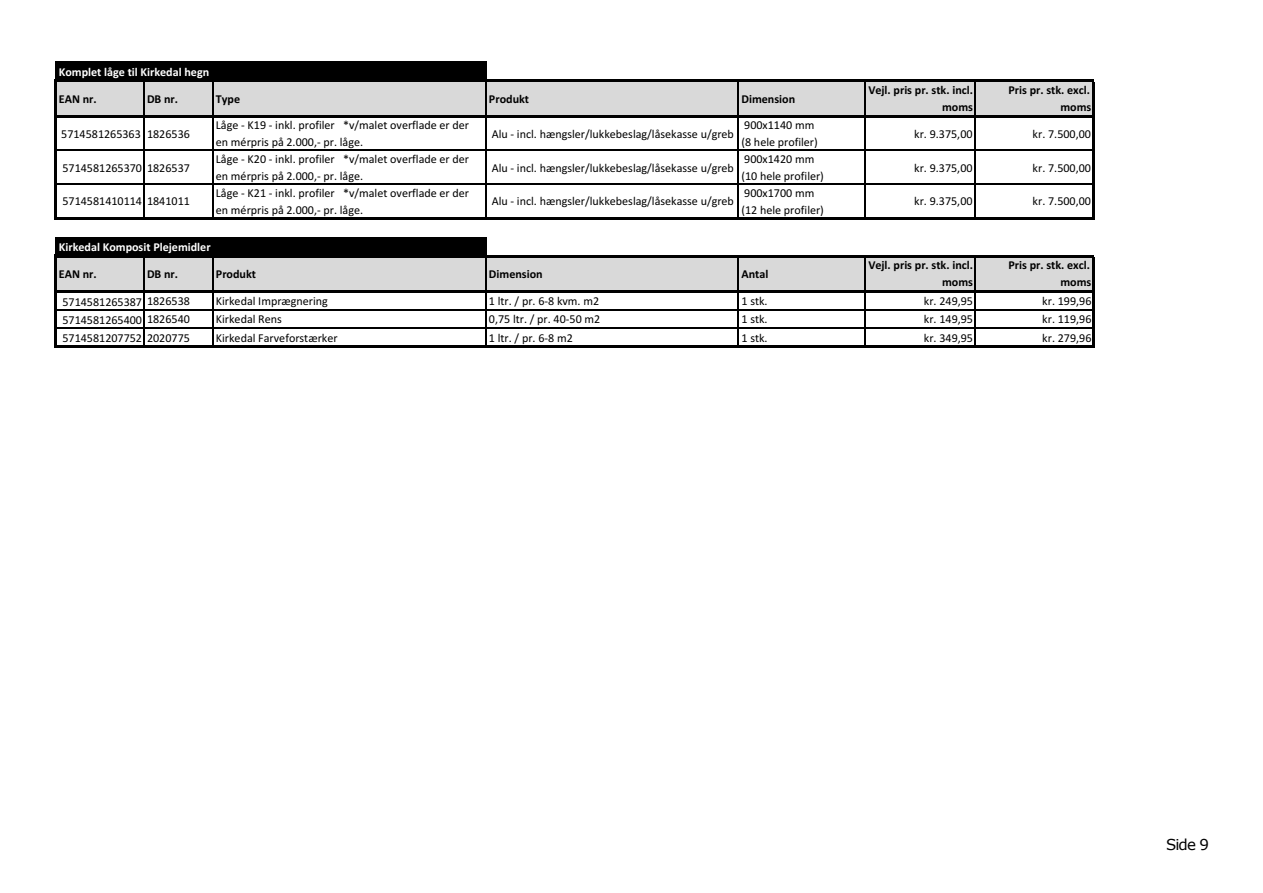
<style>
.page{position:relative;width:1263px;height:893px;background:#fff}
.page>*{position:absolute;margin:0;border:0;box-sizing:border-box;transform-origin:0 0}
.t1{font:15px "Verdana";color:#000}
.t2{font:12.15px/17px "Calibri";color:#000}
.t3{font:700 12.15px/17px "Calibri";color:#000;text-align:right}
.t4{font:700 12.15px "Calibri";color:#fff}
</style>
<div class="page">
<div style="left:55px;top:62px;width:431px;height:20px;background:#000"></div>
<div style="left:55px;top:81px;width:921px;height:36px;background:#d9d9d9"></div>
<div style="left:975px;top:81px;width:119px;height:36px;background:#d9d9d9"></div>
<div style="left:55px;top:237px;width:431px;height:20px;background:#000"></div>
<div style="left:55px;top:256px;width:921px;height:36px;background:#d9d9d9"></div>
<div style="left:975px;top:256px;width:119px;height:36px;background:#d9d9d9"></div>
<hr style="left:143px;top:82px;width:2px;height:33px;background:#000">
<hr style="left:212px;top:82px;width:1px;height:33px;background:#000">
<hr style="left:485px;top:82px;width:1px;height:33px;background:#000">
<hr style="left:738px;top:82px;width:1px;height:33px;background:#000">
<hr style="left:865px;top:82px;width:1px;height:33px;background:#000">
<hr style="left:975px;top:82px;width:1px;height:33px;background:#000">
<hr style="left:54px;top:80px;width:2px;height:140px;background:#000">
<hr style="left:143px;top:117px;width:2px;height:100px;background:#000">
<hr style="left:212px;top:117px;width:1px;height:100px;background:#000">
<hr style="left:485px;top:117px;width:1px;height:100px;background:#000">
<hr style="left:738px;top:117px;width:1px;height:100px;background:#000">
<hr style="left:865px;top:117px;width:1px;height:100px;background:#000">
<hr style="left:975px;top:117px;width:1px;height:100px;background:#000">
<hr style="left:1092px;top:82px;width:2px;height:138px;background:#000">
<hr style="left:143px;top:257px;width:2px;height:33px;background:#000">
<hr style="left:212px;top:257px;width:1px;height:33px;background:#000">
<hr style="left:485px;top:257px;width:1px;height:33px;background:#000">
<hr style="left:738px;top:257px;width:1px;height:33px;background:#000">
<hr style="left:865px;top:257px;width:1px;height:33px;background:#000">
<hr style="left:975px;top:257px;width:1px;height:33px;background:#000">
<hr style="left:54px;top:255px;width:2px;height:93px;background:#000">
<hr style="left:143px;top:292px;width:2px;height:54px;background:#000">
<hr style="left:212px;top:292px;width:1px;height:54px;background:#000">
<hr style="left:485px;top:292px;width:1px;height:54px;background:#000">
<hr style="left:738px;top:292px;width:1px;height:54px;background:#000">
<hr style="left:865px;top:292px;width:1px;height:54px;background:#000">
<hr style="left:975px;top:292px;width:1px;height:54px;background:#000">
<hr style="left:1092px;top:257px;width:2px;height:91px;background:#000">
<hr style="left:56px;top:80px;width:1038px;height:2px;background:#000">
<hr style="left:56px;top:115px;width:1038px;height:2px;background:#000">
<hr style="left:56px;top:150px;width:1036px;height:1px;background:#000">
<hr style="left:56px;top:184px;width:1036px;height:1px;background:#000">
<hr style="left:56px;top:217px;width:1038px;height:3px;background:#000">
<hr style="left:56px;top:255px;width:1038px;height:2px;background:#000">
<hr style="left:56px;top:290px;width:1038px;height:2px;background:#000">
<hr style="left:56px;top:309px;width:1036px;height:2px;background:#000">
<hr style="left:56px;top:327px;width:1036px;height:2px;background:#000">
<hr style="left:56px;top:346px;width:1038px;height:2px;background:#000">
<p class="t4" style="left:59px;top:64px;width:152px">Komplet låge til Kirkedal hegn</p>
<p class="t3" style="left:59px;top:90px;width:39px">EAN nr.</p>
<p class="t3" style="left:147px;top:90px;width:33px">DB nr.</p>
<p class="t3" style="left:216px;top:90px;width:26px">Type</p>
<p class="t3" style="left:489px;top:90px;width:42px">Produkt</p>
<p class="t3" style="left:741px;top:90px;width:55px">Dimension</p>
<p class="t3" style="left:868px;top:81px;width:106px">Vejl. pris pr. stk. incl. moms</p>
<p class="t3" style="left:1008px;top:81px;width:84px">Pris pr. stk. excl. moms</p>
<p class="t2" style="left:61px;top:125px;width:130px">5714581265363 1826536</p>
<p class="t2" style="left:216px;top:116px;width:255px">Låge - K19 - inkl. profiler *v/malet overflade er der en mérpris på 2.000,- pr. låge.</p>
<p class="t2" style="left:492px;top:125px;width:244px">Alu - incl. hængsler/lukkebeslag/låsekasse u/greb</p>
<p class="t2" style="left:741px;top:116px;width:78px">900x1140 mm (8 hele profiler)</p>
<p class="t2" style="left:914px;top:125px;width:60px">kr. 9.375,00</p>
<p class="t2" style="left:1033px;top:125px;width:60px">kr. 7.500,00</p>
<p class="t2" style="left:62px;top:159px;width:129px">5714581265370 1826537</p>
<p class="t2" style="left:216px;top:150px;width:255px">Låge - K20 - inkl. profiler *v/malet overflade er der en mérpris på 2.000,- pr. låge.</p>
<p class="t2" style="left:492px;top:159px;width:244px">Alu - incl. hængsler/lukkebeslag/låsekasse u/greb</p>
<p class="t2" style="left:741px;top:150px;width:84px">900x1420 mm (10 hele profiler)</p>
<p class="t2" style="left:914px;top:159px;width:60px">kr. 9.375,00</p>
<p class="t2" style="left:1033px;top:159px;width:60px">kr. 7.500,00</p>
<p class="t2" style="left:62px;top:193px;width:129px">5714581410114 1841011</p>
<p class="t2" style="left:216px;top:184px;width:255px">Låge - K21 - inkl. profiler *v/malet overflade er der en mérpris på 2.000,- pr. låge.</p>
<p class="t2" style="left:492px;top:193px;width:244px">Alu - incl. hængsler/lukkebeslag/låsekasse u/greb</p>
<p class="t2" style="left:741px;top:184px;width:84px">900x1700 mm (12 hele profiler)</p>
<p class="t2" style="left:914px;top:193px;width:60px">kr. 9.375,00</p>
<p class="t2" style="left:1033px;top:193px;width:60px">kr. 7.500,00</p>
<p class="t4" style="left:59px;top:239px;width:153px">Kirkedal Komposit Plejemidler</p>
<p class="t3" style="left:59px;top:265px;width:39px">EAN nr.</p>
<p class="t3" style="left:147px;top:265px;width:33px">DB nr.</p>
<p class="t3" style="left:216px;top:265px;width:42px">Produkt</p>
<p class="t3" style="left:489px;top:265px;width:55px">Dimension</p>
<p class="t3" style="left:741px;top:265px;width:28px">Antal</p>
<p class="t3" style="left:868px;top:257px;width:106px">Vejl. pris pr. stk. incl. moms</p>
<p class="t3" style="left:1008px;top:257px;width:84px">Pris pr. stk. excl. moms</p>
<p class="t2" style="left:62px;top:293px;width:129px">5714581265387 1826538</p>
<p class="t2" style="left:216px;top:292px;width:114px">Kirkedal Imprægnering</p>
<p class="t2" style="left:489px;top:292px;width:112px">1 ltr. / pr. 6-8 kvm. m2</p>
<p class="t2" style="left:741px;top:292px;width:28px">1 stk.</p>
<p class="t2" style="left:924px;top:292px;width:51px">kr. 249,95</p>
<p class="t2" style="left:1042px;top:292px;width:51px">kr. 199,96</p>
<p class="t2" style="left:62px;top:311px;width:129px">5714581265400 1826540</p>
<p class="t2" style="left:216px;top:310px;width:68px">Kirkedal Rens</p>
<p class="t2" style="left:489px;top:310px;width:113px">0,75 ltr. / pr. 40-50 m2</p>
<p class="t2" style="left:741px;top:310px;width:28px">1 stk.</p>
<p class="t2" style="left:924px;top:310px;width:51px">kr. 149,95</p>
<p class="t2" style="left:1042px;top:310px;width:51px">kr. 119,96</p>
<p class="t2" style="left:62px;top:329px;width:129px">5714581207752 2020775</p>
<p class="t2" style="left:216px;top:329px;width:123px">Kirkedal Farveforstærker</p>
<p class="t2" style="left:489px;top:329px;width:85px">1 ltr. / pr. 6-8 m2</p>
<p class="t2" style="left:741px;top:329px;width:28px">1 stk.</p>
<p class="t2" style="left:924px;top:329px;width:51px">kr. 349,95</p>
<p class="t2" style="left:1042px;top:329px;width:51px">kr. 279,96</p>
<p class="t1" style="left:1166px;top:835px;width:44px">Side 9</p>
</div>
